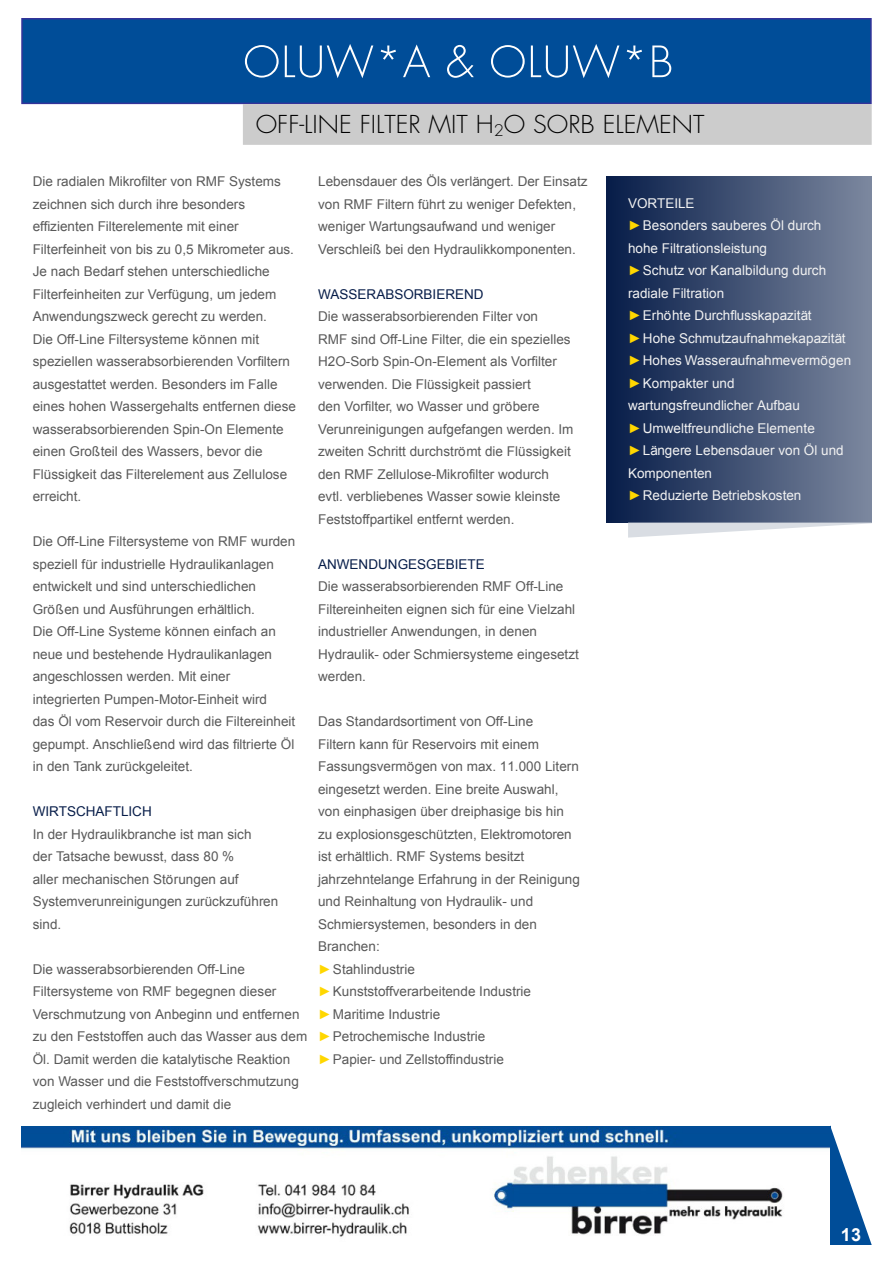
<style>
.page{position:relative;width:893px;height:1263px;background:#fff}
.page>*{position:absolute;margin:0;border:0;box-sizing:border-box;transform-origin:0 0}
.t1{font:300 24px "Futura";color:#000;scale:1.05 1}
.t2{font:700 18px "Arial";color:#fff}
.t3{font:13.5px/22.5px "Arial";color:#595959}
.t4{font:13.5px/22.5px "Arial";color:#f2f2f2}
.t5{font:13.5px "Arial";color:#071d49}
.s1{color:#ffd700}
</style>
<div class="page">
<div style="left:607px;top:176px;width:265px;height:347px;background:linear-gradient(to right,#071d49,#7c889f)"></div>
<svg style="left:628px;top:523px;width:244px;height:15px"></svg>
<div style="left:22px;top:19px;width:849px;height:84px;background:#004d98"></div>
<div style="left:21px;top:18px;width:851px;height:86px;border:2px solid #339"></div>
<div style="left:244px;top:105px;width:627px;height:39px;background:#ccc"></div>
<div style="left:243px;top:104px;width:629px;height:41px;border:2px solid #ccc"></div>
<svg style="left:245px;top:45px;width:34px;height:33px"></svg>
<svg style="left:285px;top:44px;width:88px;height:34px"></svg>
<svg style="left:381px;top:46px;width:15px;height:14px"></svg>
<svg style="left:403px;top:44px;width:27px;height:33px"></svg>
<svg style="left:447px;top:45px;width:27px;height:33px"></svg>
<svg style="left:491px;top:45px;width:34px;height:33px"></svg>
<svg style="left:531px;top:44px;width:88px;height:34px"></svg>
<svg style="left:627px;top:46px;width:15px;height:14px"></svg>
<svg style="left:652px;top:45px;width:19px;height:32px"></svg>
<img style="left:21px;top:1126px;width:809px;height:111px">
<svg style="left:830px;top:1125px;width:42px;height:120px"></svg>
<h1 class="t1" style="left:256px;top:113px;width:429px">OFF-LINE FILTER MIT H<sub>2</sub>O SORB ELEMENT</h1>
<p class="t3" style="left:33px;top:170px;width:265px">Die radialen Mikrofilter von RMF Systems zeichnen sich durch ihre besonders effizienten Filterelemente mit einer Filterfeinheit von bis zu 0,5 Mikrometer aus.<br>Je nach Bedarf stehen unterschiedliche Filterfeinheiten zur Verfügung, um jedem Anwendungszweck gerecht zu werden.<br>Die Off-Line Filtersysteme können mit speziellen wasserabsorbierenden Vorfiltern ausgestattet werden. Besonders im Falle eines hohen Wassergehalts entfernen diese wasserabsorbierenden Spin-On Elemente einen Großteil des Wassers, bevor die Flüssigkeit das Filterelement aus Zellulose erreicht.</p>
<p class="t3" style="left:33px;top:530px;width:264px">Die Off-Line Filtersysteme von RMF wurden speziell für industrielle Hydraulikanlagen entwickelt und sind unterschiedlichen Größen und Ausführungen erhältlich.<br>Die Off-Line Systeme können einfach an neue und bestehende Hydraulikanlagen angeschlossen werden. Mit einer integrierten Pumpen-Motor-Einheit wird<br>das Öl vom Reservoir durch die Filtereinheit gepumpt. Anschließend wird das filtrierte Öl in den Tank zurückgeleitet.</p>
<p class="t5" style="left:33px;top:803px;width:121px">WIRTSCHAFTLICH</p>
<p class="t3" style="left:33px;top:823px;width:247px">In der Hydraulikbranche ist man sich<br>der Tatsache bewusst, dass 80 %<br>aller mechanischen Störungen auf<br>Systemverunreinigungen zurückzuführen sind.</p>
<p class="t3" style="left:33px;top:958px;width:276px">Die wasserabsorbierenden Off-Line Filtersysteme von RMF begegnen dieser Verschmutzung von Anbeginn und entfernen zu den Feststoffen auch das Wasser aus dem Öl. Damit werden die katalytische Reaktion von Wasser und die Feststoffverschmutzung zugleich verhindert und damit die</p>
<p class="t3" style="left:318px;top:170px;width:271px">Lebensdauer des Öls verlängert. Der Einsatz von RMF Filtern führt zu weniger Defekten, weniger Wartungsaufwand und weniger Verschleiß bei den Hydraulikkomponenten.</p>
<p class="t5" style="left:318px;top:285px;width:167px">WASSERABSORBIEREND</p>
<p class="t3" style="left:318px;top:305px;width:257px">Die wasserabsorbierenden Filter von<br>RMF sind Off-Line Filter, die ein spezielles H2O-Sorb Spin-On-Element als Vorfilter verwenden. Die Flüssigkeit passiert<br>den Vorfilter, wo Wasser und gröbere Verunreinigungen aufgefangen werden. Im zweiten Schritt durchströmt die Flüssigkeit den RMF Zellulose-Mikrofilter wodurch evtl. verbliebenes Wasser sowie kleinste Feststoffpartikel entfernt werden.</p>
<p class="t5" style="left:318px;top:555px;width:168px">ANWENDUNGESGEBIETE</p>
<p class="t3" style="left:318px;top:575px;width:262px">Die wasserabsorbierenden RMF Off-Line Filtereinheiten eignen sich für eine Vielzahl industrieller Anwendungen, in denen Hydraulik- oder Schmiersysteme eingesetzt werden.</p>
<p class="t3" style="left:318px;top:710px;width:263px">Das Standardsortiment von Off-Line<br>Filtern kann für Reservoirs mit einem Fassungsvermögen von max. 11.000 Litern eingesetzt werden. Eine breite Auswahl, von einphasigen über dreiphasige bis hin zu explosionsgeschützten, Elektromotoren ist erhältlich. RMF Systems besitzt jahrzehntelange Erfahrung in der Reinigung und Reinhaltung von Hydraulik- und Schmiersystemen, besonders in den Branchen:<br><span class="s1">►</span>Stahlindustrie<br><span class="s1">►</span>Kunststoffverarbeitende Industrie <span class="s1">►</span>Maritime Industrie<br><span class="s1">►</span>Petrochemische Industrie<br><span class="s1">►</span>Papier- und Zellstoffindustrie</p>
<p class="t4" style="left:628px;top:192px;width:225px">VORTEILE<br><span class="s1">►</span>Besonders sauberes Öl durch hohe Filtrationsleistung<br><span class="s1">►</span>Schutz vor Kanalbildung durch radiale Filtration<br><span class="s1">►</span>Erhöhte Durchlusskapazität <span class="s1">►</span>Hohe Schmutzaufnahmekapazität <span class="s1">►</span>Hohes Wasseraufnahmevermögen <span class="s1">►</span>Kompakter und wartungsfreundlicher Aufbau <span class="s1">►</span>Umweltfreundliche Elemente <span class="s1">►</span>Längere Lebensdauer von Öl und<br>Komponenten<br><span class="s1">►</span>Reduzierte Betriebskosten</p>
<h2 class="t2" style="left:841px;top:1222px;width:22px">13</h2>
</div>
